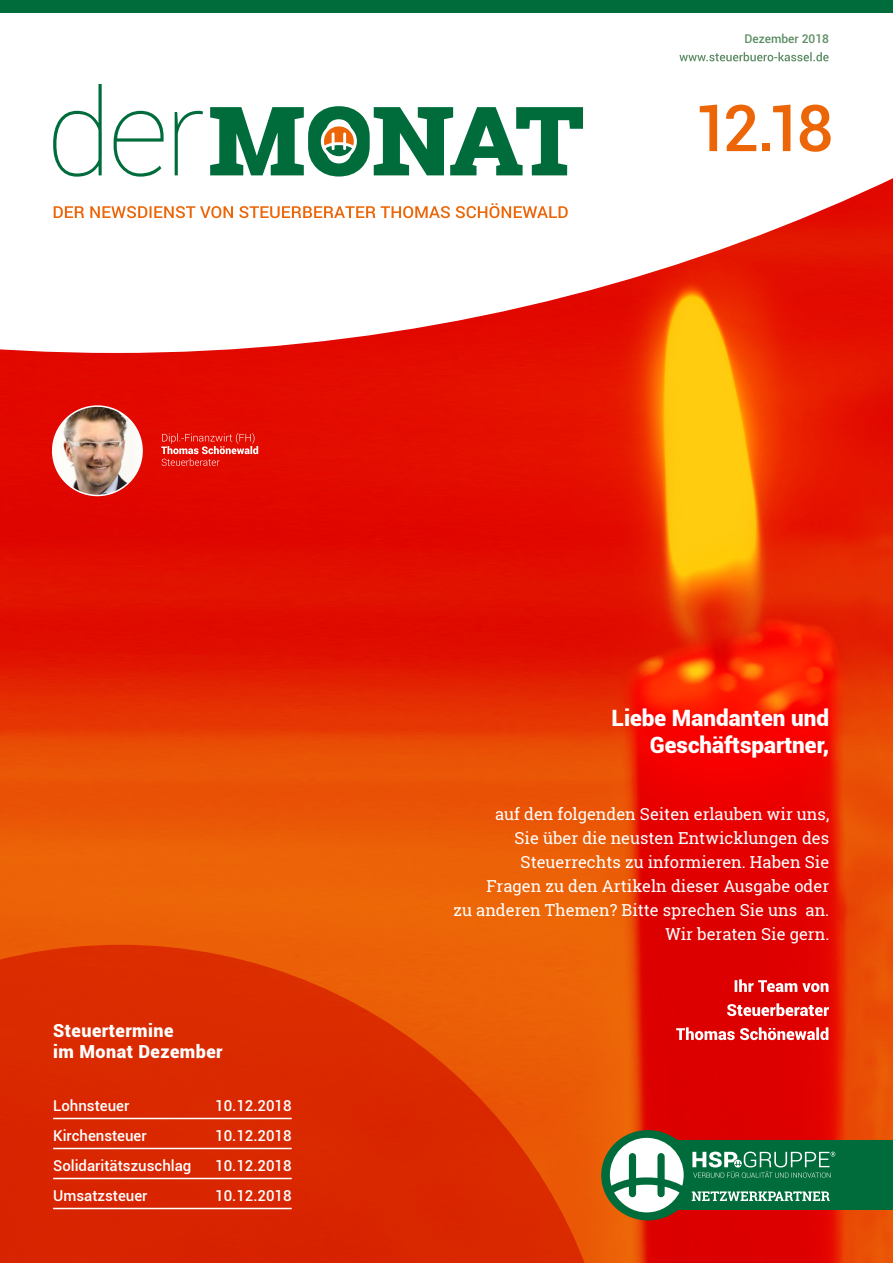
<style>
.page{position:relative;width:893px;height:1263px;background:#fff}
.page>*{position:absolute;margin:0;border:0;box-sizing:border-box;transform-origin:0 0}
.t1{font:500 64.5px "Roboto";color:#ec6608}
.t2{font:900 22.5px/27px "Roboto";color:#fff;text-align:right}
.t3{font:900 18px/21.6px "Roboto";letter-spacing:.025em;color:#fff}
.t4{font:16.5px/24px "Roboto Slab";color:#fff;text-align:right}
.t5{font:500 15px "Roboto";color:#fff}
.t6{font:500 12px "Roboto";color:#5d8d65}
</style>
<div class="page">
<img style="left:0;top:353px;width:893px;height:910px">
<svg style="left:0;top:61px;width:893px;height:292px"></svg>
<svg style="left:0;top:945px;width:618px;height:318px;fill:#da2a00"></svg>
<svg style="left:53px;top:84px;width:530px;height:93px"></svg>
<div style="left:321px;top:123px;width:36px;height:36px;background:#fff;border-radius:50%"></div>
<svg style="left:324px;top:126px;width:30px;height:30px"></svg>
<svg style="left:54px;top:203px;width:514px;height:15px"></svg>
<svg style="left:679px;top:52px;width:150px;height:9px"></svg>
<svg style="left:676px;top:1027px;width:152px;height:13px"></svg>
<svg style="left:727px;top:1003px;width:102px;height:13px"></svg>
<svg style="left:735px;top:979px;width:93px;height:13px"></svg>
<img style="left:53px;top:406px;width:89px;height:89px;border-radius:45px">
<div style="left:52px;top:405px;width:91px;height:91px;border:2px solid #fff;border-radius:50%"></div>
<svg style="left:161px;top:433px;width:97px;height:33px"></svg>
<svg style="left:601px;top:1130px;width:292px;height:90px"></svg>
<div style="left:0;top:0;width:893px;height:13px;background:#006c3b"></div>
<hr style="left:53px;top:1118px;width:239px;height:1px;background:#fff">
<hr style="left:53px;top:1148px;width:239px;height:1px;background:#fff">
<hr style="left:53px;top:1178px;width:239px;height:1px;background:#fff">
<hr style="left:53px;top:1208px;width:239px;height:1px;background:#fff">
<p class="t6" style="left:744px;top:31px;width:86px">Dezember 2018</p>
<h1 class="t1" style="left:693px;top:83px;width:141px">12.18</h1>
<p class="t3" style="left:53px;top:1019px;width:171px">Steuertermine<br>im Monat Dezember</p>
<p class="t5" style="left:53px;top:1095px;width:78px">Lohnsteuer</p>
<p class="t5" style="left:215px;top:1095px;width:78px">10.12.2018</p>
<p class="t5" style="left:53px;top:1125px;width:95px">Kirchensteuer</p>
<p class="t5" style="left:215px;top:1125px;width:78px">10.12.2018</p>
<p class="t5" style="left:53px;top:1155px;width:140px">Solidaritätszuschlag</p>
<p class="t5" style="left:215px;top:1155px;width:78px">10.12.2018</p>
<p class="t5" style="left:53px;top:1185px;width:96px">Umsatzsteuer</p>
<p class="t5" style="left:215px;top:1185px;width:78px">10.12.2018</p>
<h2 class="t2" style="left:611px;top:704px;width:219px">Liebe Mandanten und<br>Geschäftspartner,</h2>
<p class="t4" style="left:453px;top:801px;width:377px">auf den folgenden Seiten erlauben wir uns,<br>Sie über die neusten Entwicklungen des Steuerrechts zu informieren. Haben Sie<br>Fragen zu den Artikeln dieser Ausgabe oder<br>zu anderen Themen? Bitte sprechen Sie uns an.<br>Wir beraten Sie gern.</p>
</div>
